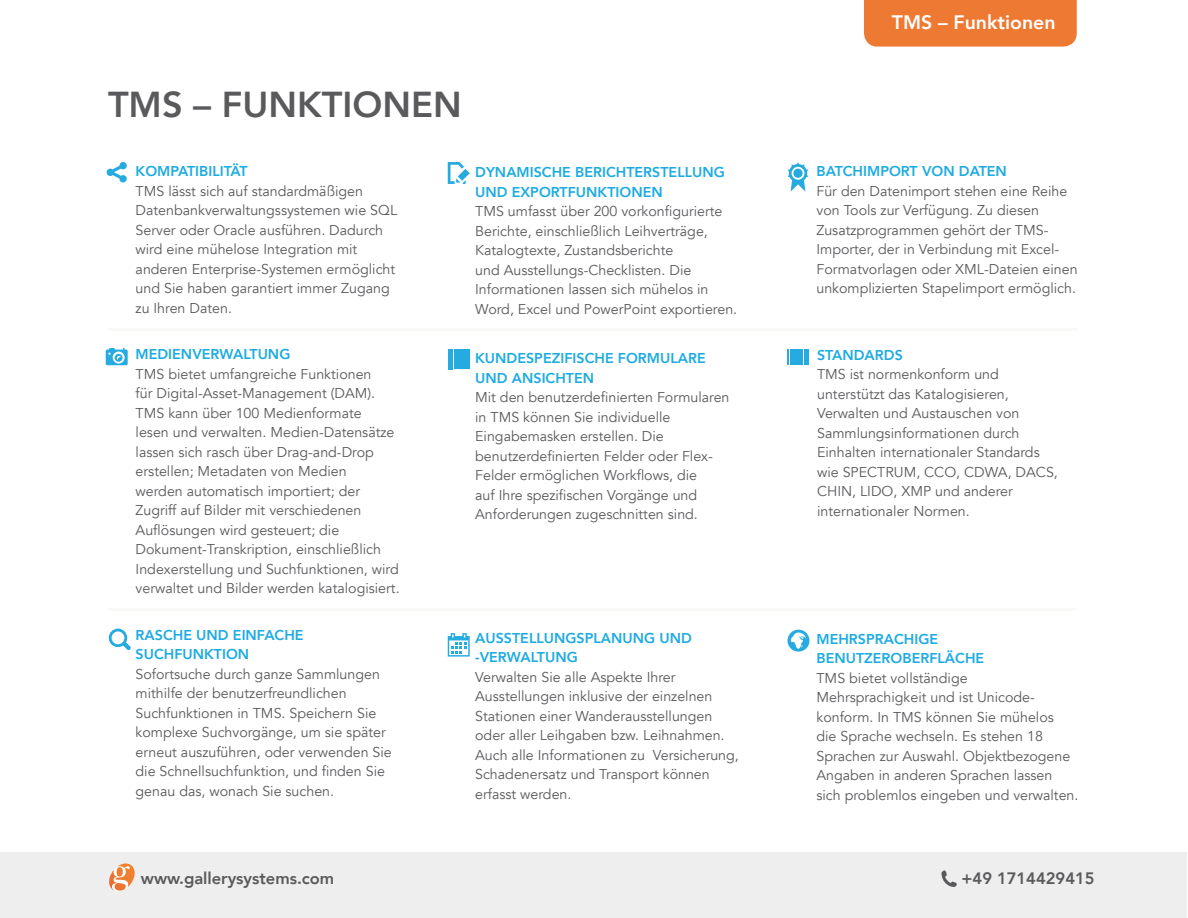
<style>
.page{position:relative;width:1188px;height:918px;background:#fff}
.page>*{position:absolute;margin:0;border:0;box-sizing:border-box;transform-origin:0 0}
.t1{font:800 36px "Avenir";color:#5a595c}
.t2{font:800 19.5px "Avenir";color:#fff}
.t3{font:800 16.5px "Avenir";color:#5a595c}
.t4{font:14.25px/19.5px "Avenir";color:#5a595c}
.t5{font:800 14.25px/19.5px "Avenir";color:#1dabe2}
</style>
<div class="page">
<div style="left:1px;top:853px;width:1186px;height:65px;background:#edeeed"></div>
<svg style="left:109px;top:863px;width:26px;height:28px"></svg>
<svg style="left:941px;top:870px;width:16px;height:17px"></svg>
<div style="left:864px;top:0;width:213px;height:47px;background:#ed7932"></div>
<hr style="left:108px;top:328px;width:969px;height:3px;background:#f9f9f8">
<hr style="left:108px;top:608px;width:969px;height:3px;background:#f9f9f8">
<svg style="left:106px;top:348px;width:22px;height:17px"></svg>
<svg style="left:109px;top:629px;width:22px;height:21px"></svg>
<svg style="left:107px;top:162px;width:20px;height:20px"></svg>
<svg style="left:448px;top:633px;width:22px;height:24px"></svg>
<svg style="left:448px;top:162px;width:22px;height:22px"></svg>
<hr style="left:448px;top:349px;width:4px;height:20px;background:#26abe0">
<div style="left:454px;top:349px;width:16px;height:11px;background:#26abe0"></div>
<svg style="left:454px;top:361px;width:3px;height:8px"></svg>
<div style="left:459px;top:361px;width:11px;height:8px;background:#26abe0"></div>
<svg style="left:788px;top:630px;width:21px;height:22px"></svg>
<svg style="left:788px;top:349px;width:21px;height:15px"></svg>
<svg style="left:787px;top:162px;width:22px;height:30px"></svg>
<h1 class="t1" style="left:108px;top:76px;width:355px">TMS – FUNKTIONEN</h1>
<p class="t5" style="left:136px;top:162px;width:114px">KOMPATIBILITÄT</p>
<p class="t4" style="left:136px;top:181px;width:263px">TMS lässt sich auf standardmäßigen Datenbankverwaltungssystemen wie SQL Server oder Oracle ausführen. Dadurch wird eine mühelose Integration mit anderen Enterprise-Systemen ermöglicht und Sie haben garantiert immer Zugang zu Ihren Daten.</p>
<p class="t5" style="left:136px;top:345px;width:156px">MEDIENVERWALTUNG</p>
<p class="t4" style="left:136px;top:364px;width:266px">TMS bietet umfangreiche Funktionen<br>für Digital-Asset-Management (DAM).<br>TMS kann über 100 Medienformate<br>lesen und verwalten. Medien-Datensätze lassen sich rasch über Drag-and-Drop erstellen; Metadaten von Medien<br>werden automatisch importiert; der Zugriff auf Bilder mit verschiedenen Auflösungen wird gesteuert; die Dokument-Transkription, einschließlich Indexerstellung und Suchfunktionen, wird verwaltet und Bilder werden katalogisiert.</p>
<p class="t5" style="left:136px;top:625px;width:170px">RASCHE UND EINFACHE<br>SUCHFUNKTION</p>
<p class="t4" style="left:136px;top:664px;width:258px">Sofortsuche durch ganze Sammlungen mithilfe der benutzerfreundlichen Suchfunktionen in TMS. Speichern Sie komplexe Suchvorgänge, um sie später erneut auszuführen, oder verwenden Sie die Schnellsuchfunktion, und finden Sie genau das, wonach Sie suchen.</p>
<p class="t5" style="left:475px;top:163px;width:251px">DYNAMISCHE BERICHTERSTELLUNG<br>UND EXPORTFUNKTIONEN</p>
<p class="t4" style="left:475px;top:202px;width:264px">TMS umfasst über 200 vorkonfigurierte Berichte, einschließlich Leihverträge, Katalogtexte, Zustandsberichte<br>und Ausstellungs-Checklisten. Die Informationen lassen sich mühelos in Word, Excel und PowerPoint exportieren.</p>
<p class="t5" style="left:475px;top:348px;width:232px">KUNDESPEZIFISCHE FORMULARE<br>UND ANSICHTEN</p>
<p class="t4" style="left:475px;top:388px;width:256px">Mit den benutzerdefinierten Formularen in TMS können Sie individuelle Eingabemasken erstellen. Die benutzerdefinierten Felder oder Flex-Felder ermöglichen Workflows, die<br>auf Ihre spezifischen Vorgänge und Anforderungen zugeschnitten sind.</p>
<p class="t5" style="left:475px;top:628px;width:218px">AUSSTELLUNGSPLANUNG UND -VERWALTUNG</p>
<p class="t4" style="left:475px;top:667px;width:265px">Verwalten Sie alle Aspekte Ihrer Ausstellungen inklusive der einzelnen Stationen einer Wanderausstellungen oder aller Leihgaben bzw. Leihnahmen.<br>Auch alle Informationen zu Versicherung, Schadenersatz und Transport können erfasst werden.</p>
<h2 class="t2" style="left:892px;top:7px;width:165px">TMS – Funktionen</h2>
<p class="t5" style="left:816px;top:161px;width:192px">BATCHIMPORT VON DATEN</p>
<p class="t4" style="left:816px;top:181px;width:263px">Für den Datenimport stehen eine Reihe von Tools zur Verfügung. Zu diesen Zusatzprogrammen gehört der TMS-Importer, der in Verbindung mit Excel-Formatvorlagen oder XML-Dateien einen unkomplizierten Stapelimport ermöglich.</p>
<p class="t5" style="left:817px;top:345px;width:87px">STANDARDS</p>
<p class="t4" style="left:817px;top:365px;width:242px">TMS ist normenkonform und unterstützt das Katalogisieren,<br>Verwalten und Austauschen von<br>Sammlungsinformationen durch<br>Einhalten internationaler Standards wie SPECTRUM, CCO, CDWA, DACS,<br>CHIN, LIDO, XMP und anderer internationaler Normen.</p>
<p class="t5" style="left:816px;top:629px;width:169px">MEHRSPRACHIGE<br>BENUTZEROBERFLÄCHE</p>
<p class="t4" style="left:816px;top:668px;width:264px">TMS bietet vollständige Mehrsprachigkeit und ist Unicode&shy;konform. In TMS können Sie mühelos<br>die Sprache wechseln. Es stehen 18<br>Sprachen zur Auswahl. Objektbezogene Angaben in anderen Sprachen lassen sich problemlos eingeben und verwalten.</p>
<p class="t3" style="left:141px;top:866px;width:195px">www.gallerysystems.com</p>
<p class="t3" style="left:962px;top:866px;width:135px">+49 1714429415</p>
</div>
